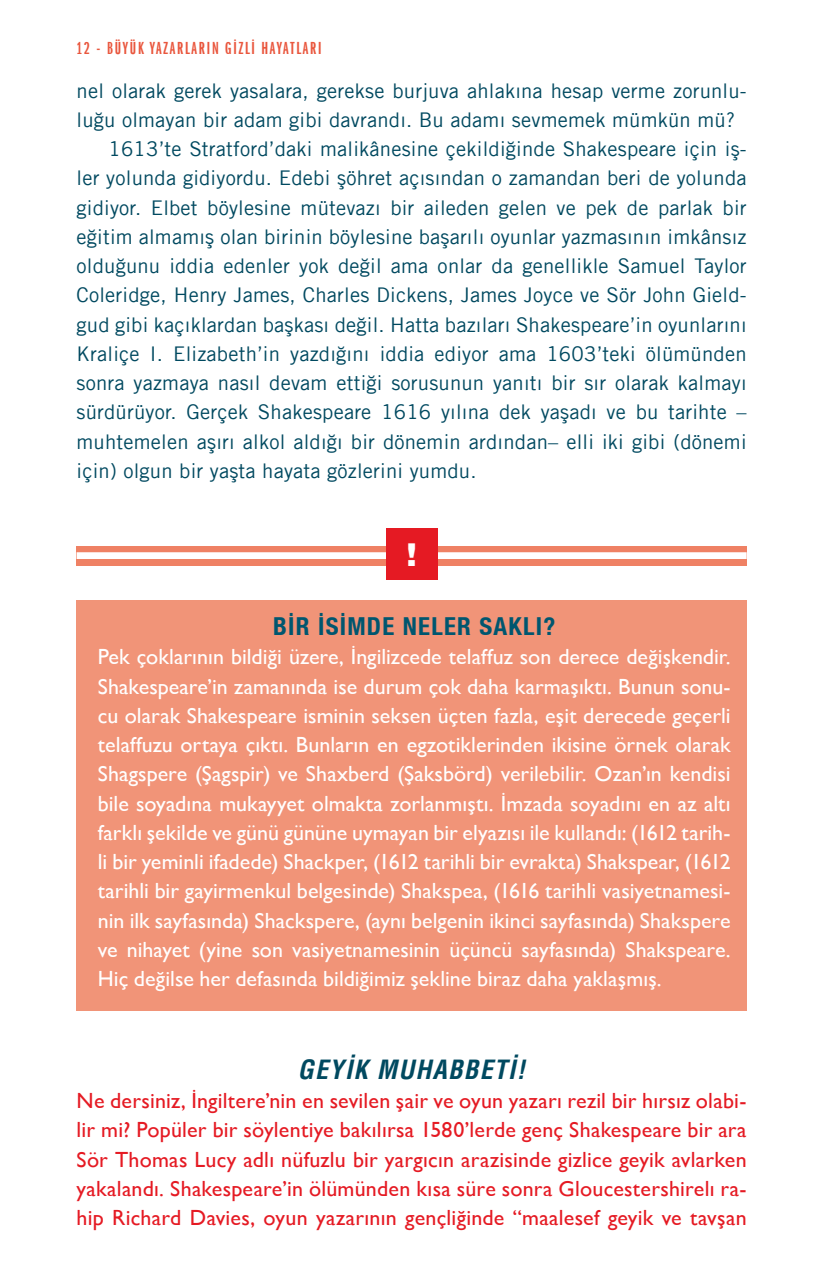
<style>
.page{position:relative;width:836px;height:1282px;background:#fff}
.page>*{position:absolute;margin:0;border:0;box-sizing:border-box;transform-origin:0 0}
.t1{font:900 31.5px "Helvetica";color:#fff}
.t2{font:italic 700 condensed 25.88px "Helvetica";letter-spacing:.05em;color:#004960}
.t3{font:700 condensed 24.75px "Helvetica Neue";letter-spacing:.05em;color:#00566f}
.t4{font:22.05px/29.2px "Gill Sans";letter-spacing:.005em;color:#fff;text-align:justify}
.t5{font:22.05px/29.2px "Gill Sans";letter-spacing:.01em;color:#e51a23;text-align:justify}
.t6{font:20.25px/29.2px "Trade Gothic";letter-spacing:.01em;color:#004960}
.t7{font:18px "ITC Franklin Gothic Std Dm X Cp";letter-spacing:.1em;color:#e9563d}
</style>
<div class="page">
<div style="left:77px;top:546px;width:669px;height:19px;background:#ef8164"></div>
<div style="left:77px;top:600px;width:669px;height:411px;background:#f19478"></div>
<div style="left:77px;top:552px;width:669px;height:7px;background:#fff"></div>
<div style="left:386px;top:529px;width:51px;height:51px;background:#e51a23"></div>
<p class="t7" style="left:77px;top:38px;width:246px">12 - BÜYÜK YAZARLARIN GİZLİ HAYATLARI</p>
<p class="t6" style="left:77px;top:75px;width:671px">nel olarak gerek yasalara, gerekse burjuva ahlakına hesap verme zorunlu&shy;luğu olmayan bir adam gibi davrandı. Bu adamı sevmemek mümkün mü?</p>
<p class="t6" style="left:77px;top:134px;width:671px;text-align:justify;text-indent:32px">1613’te Stratford’daki malikânesine çekildiğinde Shakespeare için iş&shy;ler yolunda gidiyordu. Edebi şöhret açısından o zamandan beri de yolunda gidiyor. Elbet böylesine mütevazı bir aileden gelen ve pek de parlak bir eğitim almamış olan birinin böylesine başarılı oyunlar yazmasının imkânsız olduğunu iddia edenler yok değil ama onlar da genellikle Samuel Taylor Coleridge, Henry James, Charles Dickens, James Joyce ve Sör John Gield&shy;gud gibi kaçıklardan başkası değil. Hatta bazıları Shakespeare’in oyunlarını Kraliçe I. Elizabeth’in yazdığını iddia ediyor ama 1603’teki ölümünden sonra yazmaya nasıl devam ettiği sorusunun yanıtı bir sır olarak kalmayı sürdürüyor. Gerçek Shakespeare 1616 yılına dek yaşadı ve bu tarihte – muhtemelen aşırı alkol aldığı bir dönemin ardından– elli iki gibi (dönemi için) olgun bir yaşta hayata gözlerini yumdu.</p>
<p class="t1" style="left:406px;top:535px;width:12px">!</p>
<p class="t3" style="left:273px;top:611px;width:283px">BİR İSİMDE NELER SAKLI?</p>
<p class="t4" style="left:98px;top:642px;width:634px">Pek çoklarının bildiği üzere, İngilizcede telaffuz son derece değişkendir.<br>Shakespeare’in zamanında ise durum çok daha karmaşıktı. Bunun sonu&shy;cu olarak Shakespeare isminin seksen üçten fazla, eşit derecede geçerli telaffuzu ortaya çıktı. Bunların en egzotiklerinden ikisine örnek olarak Shagspere (Şagspir) ve Shaxberd (Şaksbörd) verilebilir. Ozan’ın kendisi bile soyadına mukayyet olmakta zorlanmıştı. İmzada soyadını en az altı farklı şekilde ve günü gününe uymayan bir elyazısı ile kullandı: (1612 tarih&shy;li bir yeminli ifadede) Shackper, (1612 tarihli bir evrakta) Shakspear, (1612 tarihli bir gayirmenkul belgesinde) Shakspea, (1616 tarihli vasiyetnamesi&shy;nin ilk sayfasında) Shackspere, (aynı belgenin ikinci sayfasında) Shakspere ve nihayet (yine son vasiyetnamesinin üçüncü sayfasında) Shakspeare.<br>Hiç değilse her defasında bildiğimiz şekline biraz daha yaklaşmış.</p>
<p class="t2" style="left:298px;top:1053px;width:229px">GEYİK MUHABBETİ!</p>
<p class="t5" style="left:77px;top:1086px;width:671px">Ne dersiniz, İngiltere’nin en sevilen şair ve oyun yazarı rezil bir hırsız olabi&shy;lir mi? Popüler bir söylentiye bakılırsa 1580’lerde genç Shakespeare bir ara Sör Thomas Lucy adlı nüfuzlu bir yargıcın arazisinde gizlice geyik avlarken yakalandı. Shakespeare’in ölümünden kısa süre sonra Gloucestershirelı ra&shy;hip Richard Davies, oyun yazarının gençliğinde “maalesef geyik ve tavşan</p>
</div>
